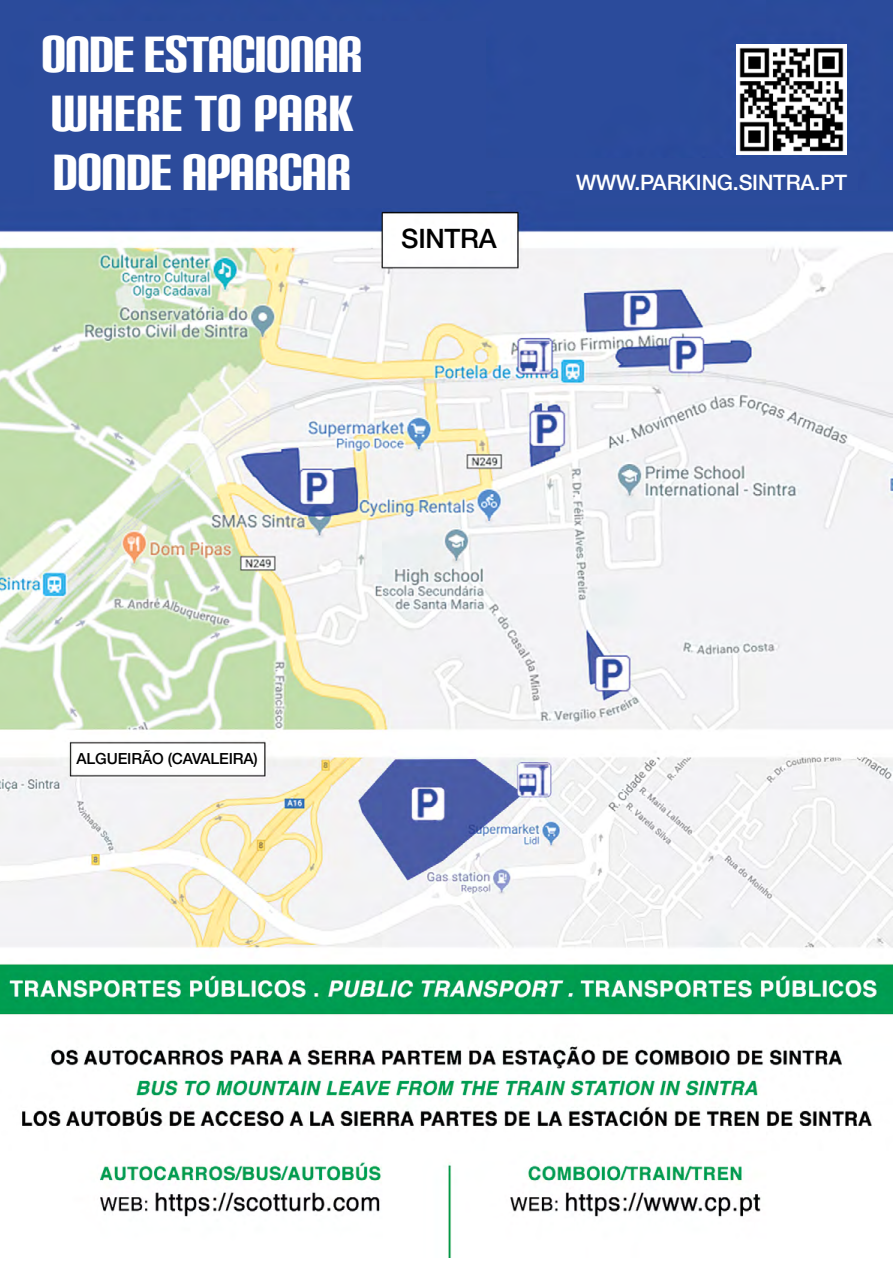
<style>
.page{position:relative;width:893px;height:1263px;background:#fff}
.page>*{position:absolute;margin:0;border:0;box-sizing:border-box;transform-origin:0 0}
.t1{font:49.2px/59.1px "Carbon Bl";letter-spacing:-.01em;color:#fff}
.t2{font:500 26.85px "Helvetica Neue LT Std";letter-spacing:-.01em;color:#000}
.t3{font:500 21.45px "Helvetica Neue LT Std";letter-spacing:-.01em;color:#fff}
.t4{font:500 15.3px "Helvetica Neue LT Std";letter-spacing:-.01em;color:#000}
</style>
<div class="page">
<img style="left:0;top:0;width:893px;height:1257px">
<div style="left:34px;top:21px;width:452px;height:187px;background:#2c4b9b"></div>
<div style="left:440px;top:158px;width:418px;height:33px;background:#2c4b9b"></div>
<div style="left:394px;top:225px;width:108px;height:31px;background:#fff"></div>
<div style="left:73px;top:744px;width:189px;height:29px;background:#fff"></div>
<img style="left:736px;top:45px;width:110px;height:110px">
<p class="t1" style="left:42px;top:24px;width:322px">ONDE ESTACIONAR<br>WHERE TO PARK<br>DONDE APARCAR</p>
<p class="t2" style="left:401px;top:223px;width:97px">SINTRA</p>
<p class="t3" style="left:576px;top:170px;width:272px">WWW.PARKING.SINTRA.PT</p>
<p class="t4" style="left:77px;top:750px;width:183px">ALGUEIRÃO (CAVALEIRA)</p>
</div>
